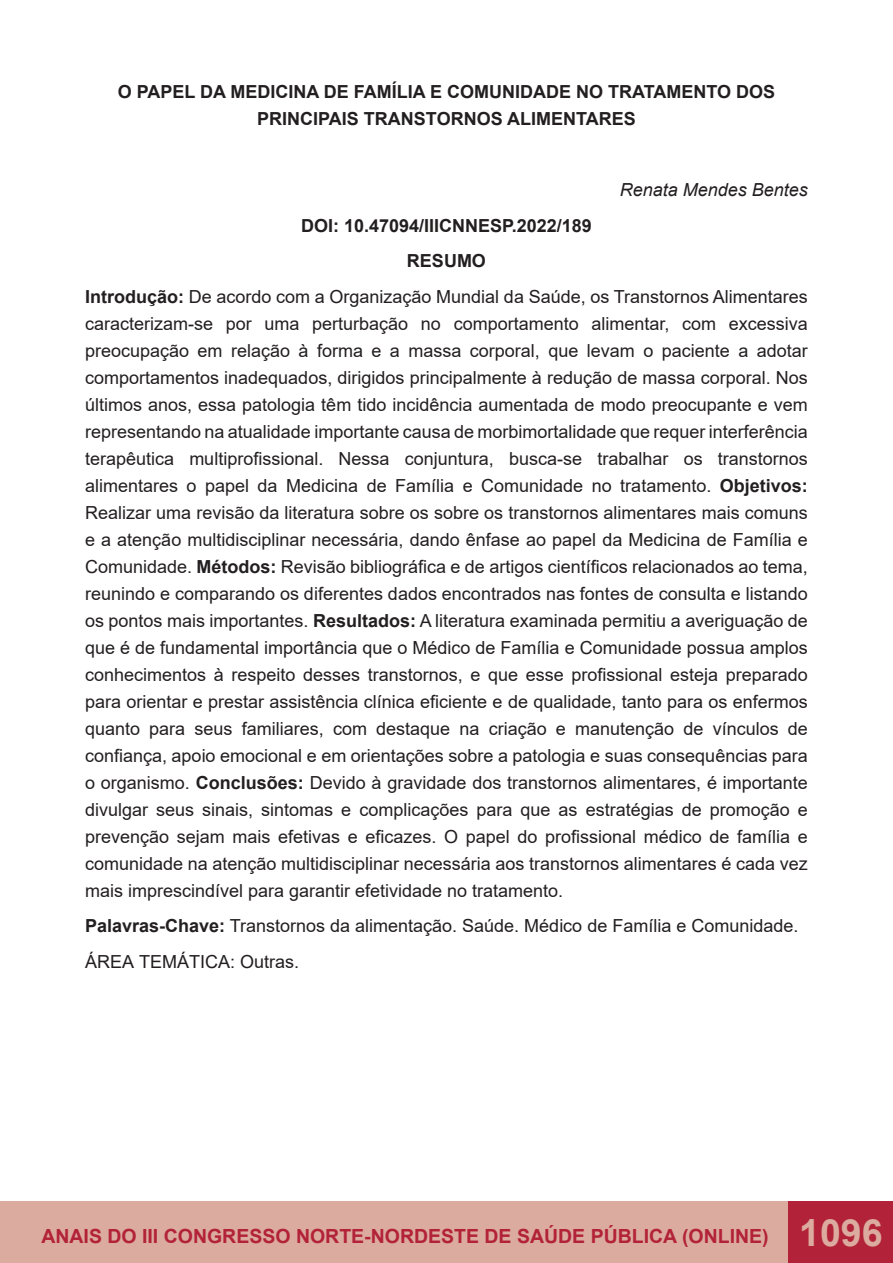
<style>
.page{position:relative;width:893px;height:1263px;background:#fff}
.page>*{position:absolute;margin:0;border:0;box-sizing:border-box;transform-origin:0 0}
.t1{font:700 19.5px "Arial";color:#b22238}
.t2{font:18px/27px "Arial";color:#231f20;text-align:justify}
.t3{font:700 18px/27px "Arial";color:#231f20;text-align:center}
.t4{font:italic 18px "Arial";color:#231f20}
.s1{font-weight:700}
.s2{font-size:37.5px;color:#dcaba0}
</style>
<div class="page">
<div style="left:0;top:1201px;width:810px;height:62px;background:#dcaba0"></div>
<div style="left:789px;top:1201px;width:104px;height:62px;background:#b22238"></div>
<hr style="left:892px;top:1201px;width:1px;height:62px;background:#dcaba0">
<p class="t3" style="left:118px;top:79px;width:659px">O PAPEL DA MEDICINA DE FAMÍLIA E COMUNIDADE NO TRATAMENTO DOS<br>PRINCIPAIS TRANSTORNOS ALIMENTARES</p>
<p class="t4" style="left:620px;top:178px;width:190px">Renata Mendes Bentes</p>
<p class="t3" style="left:301px;top:212px;width:292px">DOI: 10.47094/IIICNNESP.2022/189</p>
<p class="t3" style="left:407px;top:248px;width:81px">RESUMO</p>
<p class="t2" style="left:85px;top:283px;width:724px"><span class="s1">Introdução:</span> De acordo com a Organização Mundial da Saúde, os Transtornos Alimentares caracterizam-se por uma perturbação no comportamento alimentar, com excessiva preocupação em relação à forma e a massa corporal, que levam o paciente a adotar comportamentos inadequados, dirigidos principalmente à redução de massa corporal. Nos últimos anos, essa patologia têm tido incidência aumentada de modo preocupante e vem representando na atualidade importante causa de morbimortalidade que requer interferência terapêutica multiprofissional. Nessa conjuntura, busca-se trabalhar os transtornos alimentares o papel da Medicina de Família e Comunidade no tratamento. <span class="s1">Objetivos:<br></span>Realizar uma revisão da literatura sobre os sobre os transtornos alimentares mais comuns e a atenção multidisciplinar necessária, dando ênfase ao papel da Medicina de Família e Comunidade. <span class="s1">Métodos:</span> Revisão bibliográfica e de artigos científicos relacionados ao tema, reunindo e comparando os diferentes dados encontrados nas fontes de consulta e listando os pontos mais importantes. <span class="s1">Resultados:</span> A literatura examinada permitiu a averiguação de que é de fundamental importância que o Médico de Família e Comunidade possua amplos conhecimentos à respeito desses transtornos, e que esse profissional esteja preparado para orientar e prestar assistência clínica eficiente e de qualidade, tanto para os enfermos quanto para seus familiares, com destaque na criação e manutenção de vínculos de confiança, apoio emocional e em orientações sobre a patologia e suas consequências para o organismo. <span class="s1">Conclusões:</span> Devido à gravidade dos transtornos alimentares, é importante divulgar seus sinais, sintomas e complicações para que as estratégias de promoção e prevenção sejam mais efetivas e eficazes. O papel do profissional médico de família e comunidade na atenção multidisciplinar necessária aos transtornos alimentares é cada vez mais imprescindível para garantir efetividade no tratamento.</p>
<p class="t2" style="left:85px;top:912px;width:715px"><span class="s1">Palavras-Chave:</span> Transtornos da alimentação. Saúde. Médico de Família e Comunidade.</p>
<p class="t2" style="left:85px;top:948px;width:216px">ÁREA TEMÁTICA: Outras.</p>
<p class="t1" style="left:41px;top:1222px;width:843px">ANAIS DO III CONGRESSO NORTE-NORDESTE DE SAÚDE PÚBLICA (ONLINE) <span class="s2">1096</span></p>
</div>
